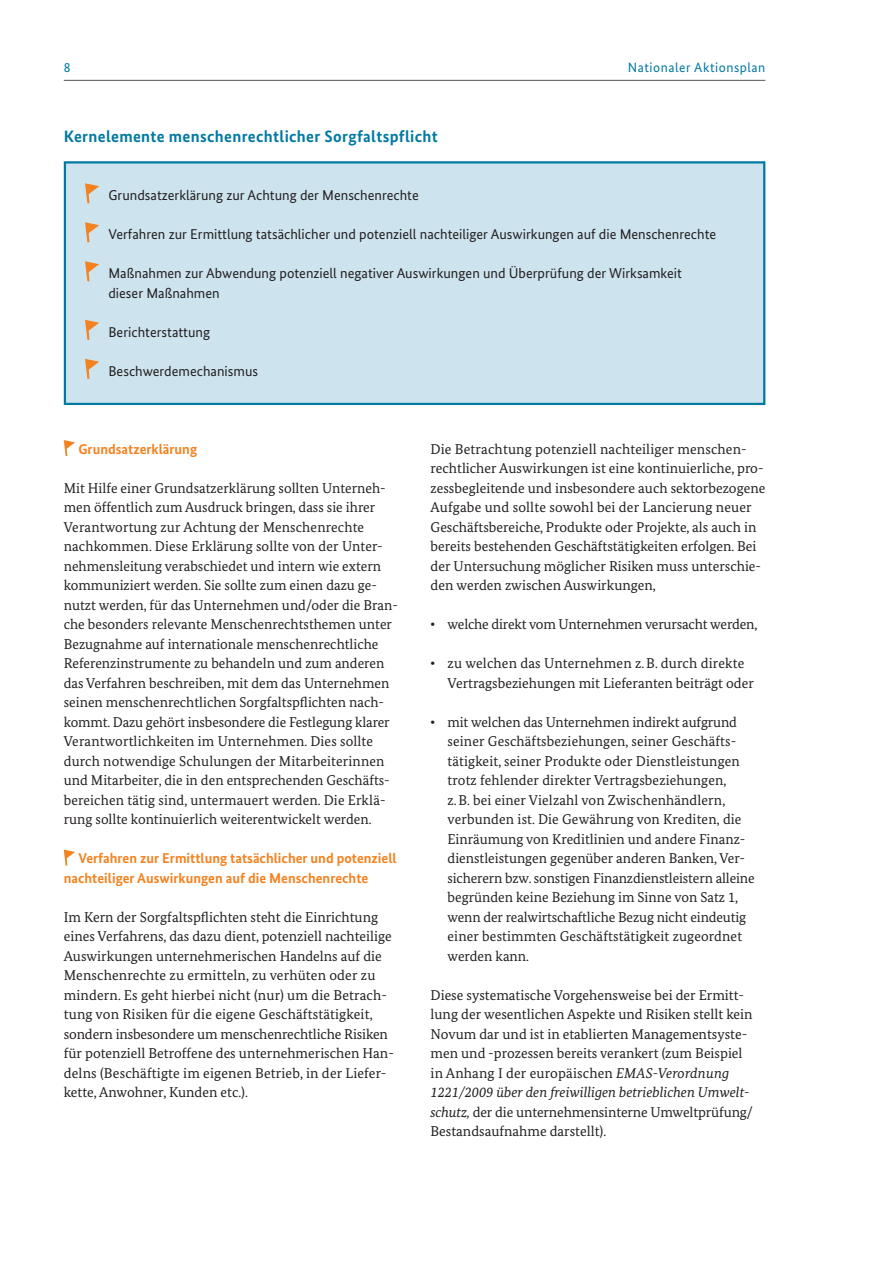
<style>
.page{position:relative;width:893px;height:1263px;background:#fff}
.page>*{position:absolute;margin:0;border:0;box-sizing:border-box;transform-origin:0 0}
.t1{font:700 16.5px "Bundes Sans";letter-spacing:.02em;color:#0079a3}
.t2{font:14.25px/19.5px "Bundes Serif";color:#231f20}
.t3{font:14.25px/19.5px "Bundes Sans";color:#231f20}
.t4{font:700 14.25px/19.5px "Bundes Sans";color:#f58220}
.t5{font:13.5px "Bundes Sans";letter-spacing:.04em;color:#0079a3}
.s1{font-weight:700}
.s2{font-style:italic}
</style>
<div class="page">
<hr style="left:64px;top:80px;width:701px;height:1px;background:#57585a">
<div style="left:64px;top:161px;width:701px;height:244px;background:#cde4ef;border:2px solid #0079a3"></div>
<svg style="left:85px;top:183px;width:14px;height:20px"></svg>
<svg style="left:85px;top:222px;width:14px;height:20px"></svg>
<svg style="left:85px;top:261px;width:14px;height:20px"></svg>
<svg style="left:85px;top:320px;width:14px;height:20px"></svg>
<svg style="left:85px;top:359px;width:14px;height:20px"></svg>
<svg style="left:64px;top:440px;width:11px;height:16px"></svg>
<svg style="left:64px;top:850px;width:11px;height:16px"></svg>
<p class="t5" style="left:64px;top:59px;width:8px">8</p>
<p class="t5" style="left:628px;top:59px;width:139px">Nationaler Aktionsplan</p>
<p class="t1" style="left:64px;top:126px;width:375px">Kernelemente menschenrechtlicher Sorgfaltspflicht</p>
<p class="t3" style="left:108px;top:185px;width:312px">Grundsatzerklärung zur Achtung der Menschenrechte</p>
<p class="t3" style="left:108px;top:224px;width:609px">Verfahren zur Ermittlung tatsächlicher und potenziell nachteiliger Auswirkungen auf die Menschenrechte</p>
<p class="t3" style="left:108px;top:263px;width:575px">Maßnahmen zur Abwendung potenziell negativer Auswirkungen und Überprüfung der Wirksamkeit dieser Maßnahmen</p>
<p class="t3" style="left:108px;top:322px;width:103px">Berichterstattung</p>
<p class="t3" style="left:108px;top:361px;width:151px">Beschwerdemechanismus</p>
<p class="t4" style="left:78px;top:439px;width:120px">Grundsatzerklärung</p>
<p class="t2" style="left:64px;top:478px;width:336px">Mit Hilfe einer Grundsatzerklärung sollten Unterneh&shy;men öffentlich zum Ausdruck bringen, dass sie ihrer Verantwortung zur Achtung der Menschenrechte nachkommen. Diese Erklärung sollte von der Unter&shy;nehmensleitung verabschiedet und intern wie extern kommuniziert werden. Sie sollte zum einen dazu ge&shy;nutzt werden, für das Unternehmen und/oder die Bran&shy;che besonders relevante Menschenrechtsthemen unter Bezugnahme auf internationale menschenrechtliche Referenzinstrumente zu behandeln und zum anderen das Verfahren beschreiben, mit dem das Unternehmen seinen menschenrechtlichen Sorgfaltspflichten nach&shy;kommt. Dazu gehört insbesondere die Festlegung klarer Verantwortlichkeiten im Unternehmen. Dies sollte durch notwendige Schulungen der Mitarbeiterinnen und Mitarbeiter, die in den entsprechenden Geschäfts&shy;bereichen tätig sind, untermauert werden. Die Erklä&shy;rung sollte kontinuierlich weiterentwickelt werden.</p>
<p class="t4" style="left:64px;top:848px;width:334px;text-indent:15px">Verfahren zur Ermittlung tatsächlicher und potenziell nachteiliger Auswirkungen auf die Menschenrechte</p>
<p class="t2" style="left:64px;top:907px;width:332px">Im Kern der Sorgfaltspflichten steht die Einrichtung eines Verfahrens, das dazu dient, potenziell nachteilige Auswirkungen unternehmerischen Handelns auf die Menschenrechte zu ermitteln, zu verhüten oder zu mindern. Es geht hierbei nicht (nur) um die Betrach&shy;tung von Risiken für die eigene Geschäftstätigkeit, sondern insbesondere um menschenrechtliche Risiken für potenziell Betroffene des unternehmerischen Han&shy;delns (Beschäftigte im eigenen Betrieb, in der Liefer&shy;kette, Anwohner, Kunden etc.).</p>
<p class="t2" style="left:431px;top:439px;width:336px">Die Betrachtung potenziell nachteiliger menschen&shy;rechtlicher Auswirkungen ist eine kontinuierliche, pro&shy;zessbegleitende und insbesondere auch sektorbezogene Aufgabe und sollte sowohl bei der Lancierung neuer Geschäftsbereiche, Produkte oder Projekte, als auch in bereits bestehenden Geschäftstätigkeiten erfolgen. Bei der Untersuchung möglicher Risiken muss unterschie&shy;den werden zwischen Auswirkungen,</p>
<p class="t2" style="left:431px;top:614px;width:328px"><span class="s1">•</span> welche direkt vom Unternehmen verursacht werden,</p>
<p class="t2" style="left:448px;top:653px;width:308px;text-indent:-17px"><span class="s1">•</span> zu welchen das Unternehmen z.B. durch direkte<br>Vertragsbeziehungen mit Lieferanten beiträgt oder</p>
<p class="t2" style="left:448px;top:712px;width:309px;text-indent:-17px"><span class="s1">•</span> mit welchen das Unternehmen indirekt aufgrund seiner Geschäftsbeziehungen, seiner Geschäfts&shy;tätigkeit, seiner Produkte oder Dienstleistungen trotz fehlender direkter Vertragsbeziehungen,<br>z.B. bei einer Vielzahl von Zwischenhändlern, verbunden ist. Die Gewährung von Krediten, die Einräumung von Kreditlinien und andere Finanz&shy;dienstleistungen gegenüber anderen Banken, Ver&shy;sicherern bzw. sonstigen Finanzdienstleistern alleine begründen keine Beziehung im Sinne von Satz 1, wenn der realwirtschaftliche Bezug nicht eindeutig einer bestimmten Geschäftstätigkeit zugeordnet werden kann.</p>
<p class="t2" style="left:431px;top:985px;width:324px">Diese systematische Vorgehensweise bei der Ermitt&shy;lung der wesentlichen Aspekte und Risiken stellt kein Novum dar und ist in etablierten Managementsyste&shy;men und -prozessen bereits verankert (zum Beispiel in Anhang I der europäischen <span class="s2">EMAS-Verordnung 1221/2009 über den freiwilligen betrieblichen Umwelt&shy;schutz,</span> der die unternehmensinterne Umweltprüfung/ Bestandsaufnahme darstellt).</p>
</div>
